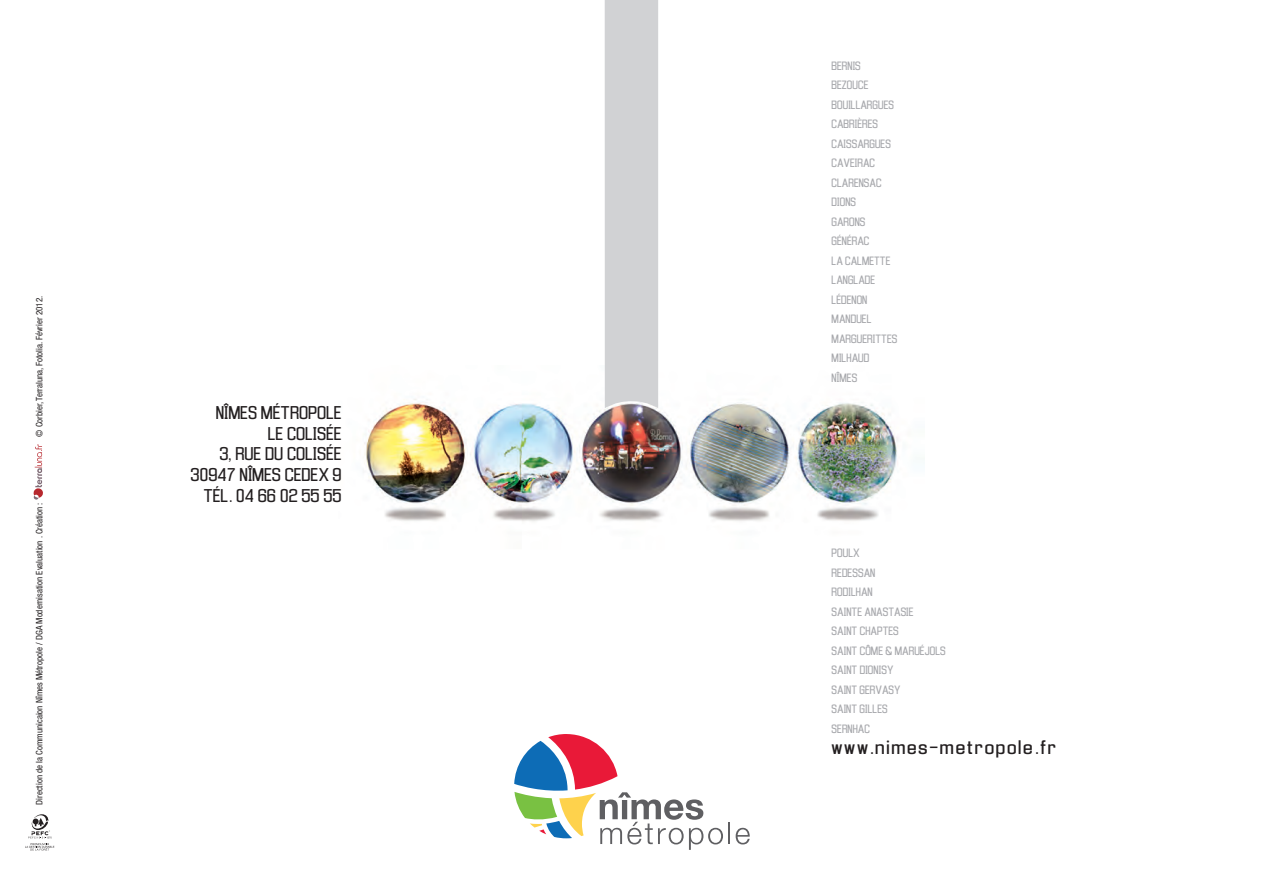
<style>
.page{position:relative;width:1263px;height:893px;background:#fff}
.page>*{position:absolute;margin:0;border:0;box-sizing:border-box;transform-origin:0 0}
.t1{font:17.85px "Enigmatic";letter-spacing:.085em;color:#231f20}
.t2{font:17.25px/20.7px "Enigmatic";color:#231f20;text-align:right;scale:.9 1}
.t3{font:11.25px/19.5px "Enigmatic";color:#a8a9ad;scale:.85 1}
.t4{font:condensed 9px "Helvetica Neue";color:#231f20}
</style>
<div class="page">
<img style="left:364px;top:366px;width:534px;height:156px">
<div style="left:605px;top:0;width:53px;height:408px;background:#d1d2d4"></div>
<svg style="left:514px;top:734px;width:236px;height:116px"></svg>
<svg style="left:34px;top:444px;width:9px;height:55px"></svg>
<svg style="left:25px;top:814px;width:29px;height:36px"></svg>
<p class="t4" style="left:34px;top:437px;width:142px;rotate:-90deg">© Corbier, Terraluna, Fotolia. Février 2012.</p>
<p class="t4" style="left:34px;top:804px;width:304px;rotate:-90deg">Direction de la Communicaion Nîmes Métropole / DGA Modernisation Evaluation . Création :</p>
<h2 class="t2" style="left:191px;top:404px;width:169px">NÎMES MÉTROPOLE<br>LE COLISÉE<br>3, RUE DU COLISÉE<br>30947 NÎMES CEDEX 9<br>TÉL. 04 66 02 55 55</h2>
<p class="t3" style="left:832px;top:57px;width:79px">BERNIS<br>BEZOUCE<br>BOUILLARGUES<br>CABRIÈRES<br>CAISSARGUES<br>CAVEIRAC<br>CLARENSAC<br>DIONS<br>GARONS<br>GÉNÉRAC<br>LA CALMETTE<br>LANGLADE<br>LÉDENON<br>MANDUEL<br>MARGUERITTES<br>MILHAUD<br>NÎMES</p>
<p class="t3" style="left:832px;top:544px;width:136px">POULX<br>REDESSAN<br>RODILHAN<br>SAINTE ANASTASIE<br>SAINT CHAPTES<br>SAINT CÔME &amp; MARUÉJOLS<br>SAINT DIONISY<br>SAINT GERVASY<br>SAINT GILLES<br>SERNHAC</p>
<h1 class="t1" style="left:832px;top:741px;width:227px">www.nimes-metropole.fr</h1>
</div>
